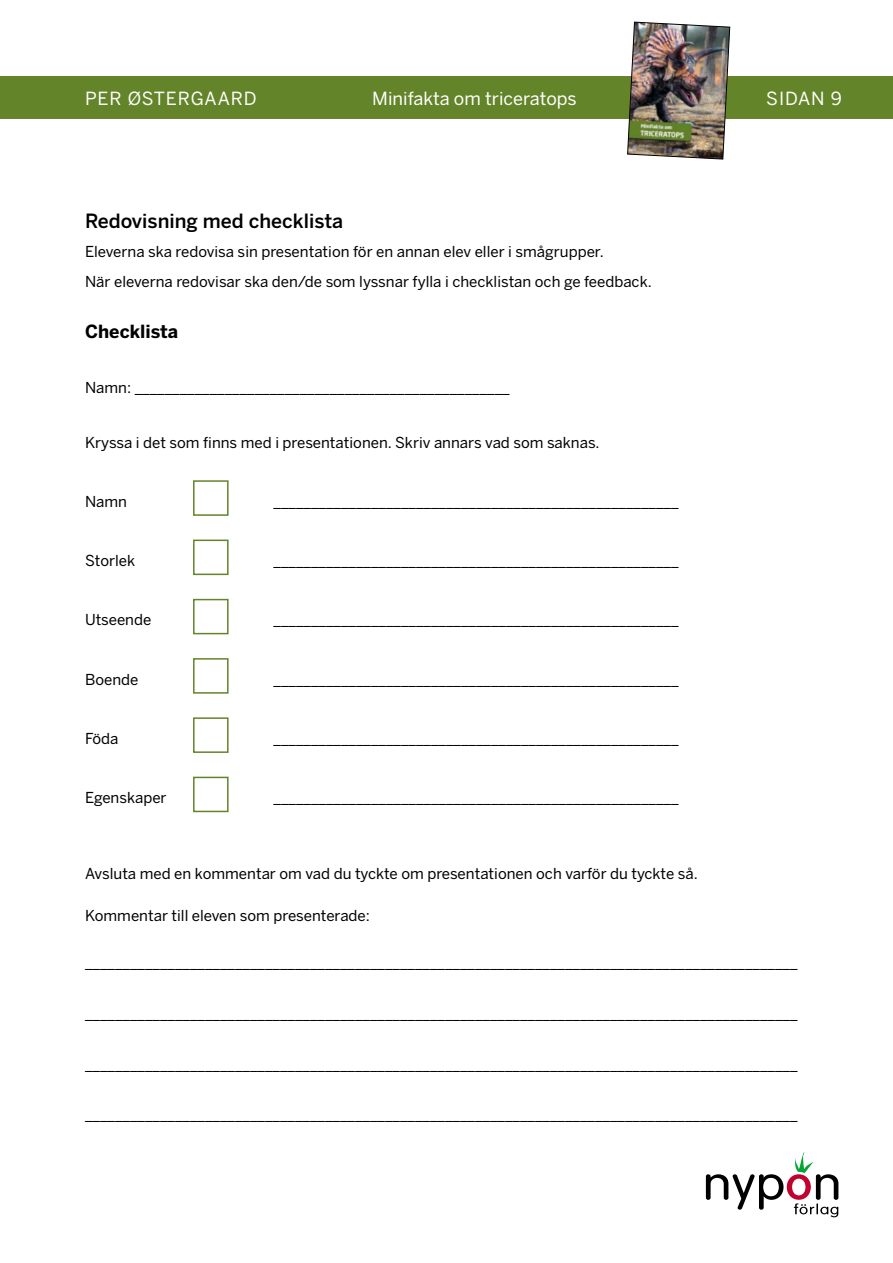
<style>
.page{position:relative;width:893px;height:1263px;background:#fff}
.page>*{position:absolute;margin:0;border:0;box-sizing:border-box;transform-origin:0 0}
.t1{font:500 19.5px "Benton Sans";color:#000}
.t2{font:18px "Benton Sans";color:#fff}
.t3{font:18px "Benton Sans";letter-spacing:.05em;color:#fff}
.t4{font:700 18px "Benton Sans";color:#000}
.t5{font:15px/29.5px "Benton Sans";color:#000}
</style>
<div class="page">
<svg style="left:706px;top:1152px;width:132px;height:65px"></svg>
<div style="left:0;top:77px;width:893px;height:42px;background:#638429"></div>
<img style="left:627px;top:21px;width:103px;height:139px">
<div style="left:193px;top:480px;width:36px;height:36px;border:2px solid #638429"></div>
<div style="left:193px;top:540px;width:36px;height:35px;border:2px solid #638429"></div>
<div style="left:193px;top:599px;width:36px;height:35px;border:2px solid #638429"></div>
<div style="left:193px;top:658px;width:36px;height:36px;border:2px solid #638429"></div>
<div style="left:193px;top:717px;width:36px;height:36px;border:2px solid #638429"></div>
<div style="left:193px;top:777px;width:36px;height:35px;border:2px solid #638429"></div>
<p class="t3" style="left:85px;top:87px;width:173px">PER ØSTERGAARD</p>
<p class="t2" style="left:372px;top:87px;width:206px">Minifakta om triceratops</p>
<p class="t2" style="left:766px;top:87px;width:77px">SIDAN 9</p>
<h1 class="t1" style="left:85px;top:209px;width:260px">Redovisning med checklista</h1>
<p class="t5" style="left:85px;top:237px;width:568px">Eleverna ska redovisa sin presentation för en annan elev eller i smågrupper.<br>När eleverna redovisar ska den/de som lyssnar fylla i checklistan och ge feedback.</p>
<p class="t4" style="left:85px;top:320px;width:95px">Checklista</p>
<p class="t5" style="left:85px;top:372px;width:426px">Namn: __________________________________________________</p>
<p class="t5" style="left:85px;top:427px;width:516px">Kryssa i det som finns med i presentationen. Skriv annars vad som saknas.</p>
<p class="t5" style="left:85px;top:487px;width:44px">Namn</p>
<p class="t5" style="left:85px;top:546px;width:52px">Storlek</p>
<p class="t5" style="left:85px;top:605px;width:68px">Utseende</p>
<p class="t5" style="left:85px;top:664px;width:55px">Boende</p>
<p class="t5" style="left:85px;top:724px;width:35px">Föda</p>
<p class="t5" style="left:85px;top:783px;width:83px">Egenskaper</p>
<p class="t5" style="left:274px;top:487px;width:407px">______________________________________________________</p>
<p class="t5" style="left:274px;top:546px;width:407px">______________________________________________________</p>
<p class="t5" style="left:274px;top:605px;width:407px">______________________________________________________</p>
<p class="t5" style="left:274px;top:664px;width:407px">______________________________________________________</p>
<p class="t5" style="left:274px;top:724px;width:407px">______________________________________________________</p>
<p class="t5" style="left:274px;top:783px;width:407px">______________________________________________________</p>
<p class="t5" style="left:85px;top:859px;width:614px">Avsluta med en kommentar om vad du tyckte om presentationen och varför du tyckte så.</p>
<p class="t5" style="left:85px;top:901px;width:286px">Kommentar till eleven som presenterade:</p>
<p class="t5" style="left:85px;top:948px;width:714px">_______________________________________________________________________________________________</p>
<p class="t5" style="left:85px;top:998px;width:714px">_______________________________________________________________________________________________</p>
<p class="t5" style="left:85px;top:1049px;width:714px">_______________________________________________________________________________________________</p>
<p class="t5" style="left:85px;top:1100px;width:714px">_______________________________________________________________________________________________</p>
</div>
